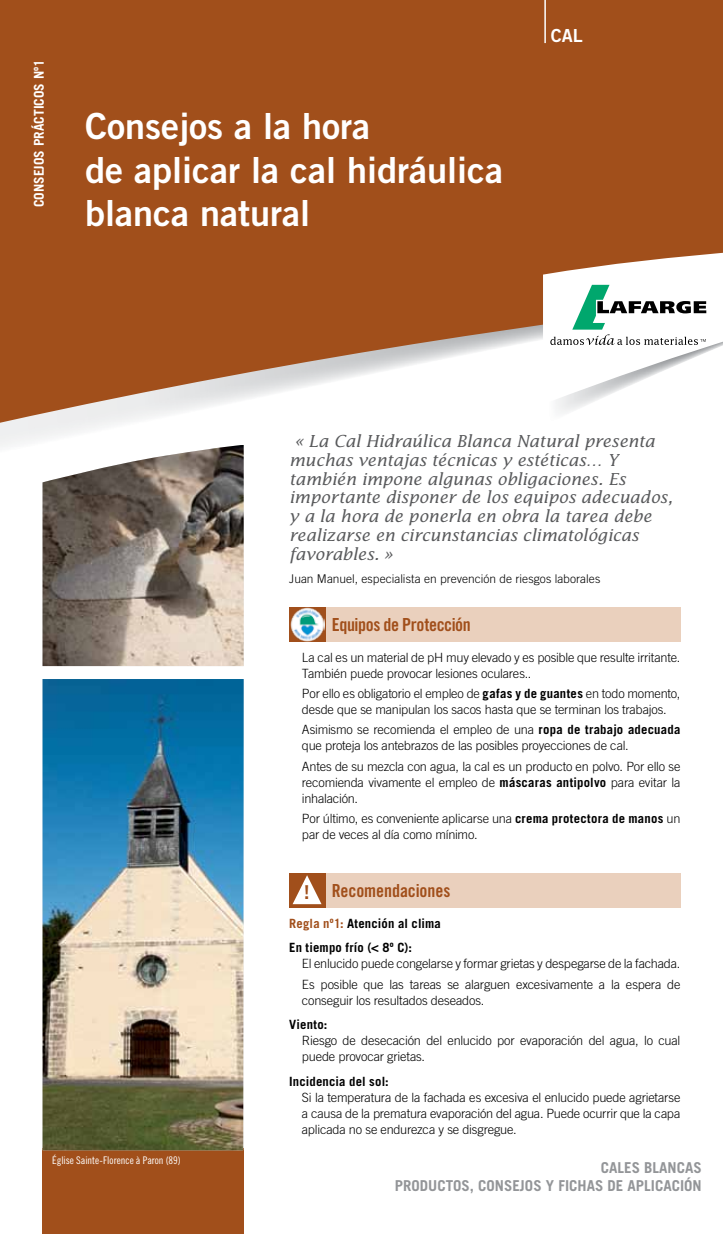
<style>
.page{position:relative;width:723px;height:1234px;background:#fff}
.page>*{position:absolute;margin:0;border:0;box-sizing:border-box;transform-origin:0 0}
.t1{font:36px/43.2px "Trade Gothic LT Std Bd 2";color:#fff}
.t2{font:700 19.05px "Trade Gothic LT Std";color:#a14f1b}
.t3{font:18px "Trade Gothic LT Std Bd Cn 20";letter-spacing:-.01em;color:#a14f1b}
.t4{font:18px "Trade Gothic LT Std Bd 2";color:#fff}
.t5{font:italic 16.5px/18.8px "Lucida";letter-spacing:-.005em;color:#58595b}
.t6{font:700 15px/18px "Trade Gothic LT Std";color:#939598;text-align:right}
.t7{font:700 13.5px "Trade Gothic LT Std";color:#fff}
.t8{font:300 12.75px/16px "Trade Gothic LT Std";letter-spacing:-.015em;color:#000}
.t9{font:700 12.75px/24.6px "Trade Gothic LT Std";letter-spacing:.015em;color:#000}
.t10{font:300 12px "Trade Gothic LT Std";letter-spacing:.005em;color:#000}
.t11{font:10.5px "Trade Gothic LT Std Cn 18";color:#fff}
.s1{font-weight:700}
.s2{color:#a14f1b}
</style>
<div class="page">
<svg style="left:0;top:0;width:723px;height:435px;background:#ab6437"></svg>
<hr style="left:544px;top:0;width:2px;height:43px;background:#fff">
<img style="left:547px;top:404px;width:176px;height:20px">
<img style="left:43px;top:445px;width:201px;height:221px">
<div style="left:43px;top:1148px;width:201px;height:85px;background:#a14f1b"></div>
<img style="left:43px;top:679px;width:201px;height:470px">
<div style="left:289px;top:607px;width:391px;height:34px;background:#ead0bd"></div>
<svg style="left:289px;top:607px;width:37px;height:34px"></svg>
<img style="left:291px;top:607px;width:33px;height:34px">
<div style="left:289px;top:873px;width:391px;height:34px;background:#ead0bd"></div>
<div style="left:289px;top:873px;width:37px;height:34px;background:#a14f1b"></div>
<svg style="left:293px;top:875px;width:28px;height:29px"></svg>
<svg style="left:543px;top:251px;width:180px;height:153px"></svg>
<p class="t7" style="left:31px;top:207px;width:149px;rotate:-90deg">Consejos prácticos nº1</p>
<h1 class="t1" style="left:85px;top:104px;width:420px">Consejos a la hora<br>de aplicar la cal hidráulica blanca natural</h1>
<h3 class="t4" style="left:551px;top:24px;width:34px">CAL</h3>
<p class="t11" style="left:52px;top:1153px;width:130px">Église Sainte-Florence à Paron (89)</p>
<p class="t5" style="left:289px;top:431px;width:385px;text-indent:5px">« La Cal Hidraúlica Blanca Natural presenta muchas ventajas técnicas y estéticas… Y también impone algunas obligaciones. Es importante disponer de los equipos adecuados, y a la hora de ponerla en obra la tarea debe realizarse en circunstancias climatológicas favorables. »</p>
<p class="t10" style="left:289px;top:571px;width:313px">Juan Manuel, especialista en prevención de riesgos laborales</p>
<h3 class="t3" style="left:332px;top:613px;width:141px">Equipos de Protección</h3>
<p class="t8" style="left:302px;top:649px;width:380px">La cal es un material de pH muy elevado y es posible que resulte irritante.<br>También puede provocar lesiones oculares..</p>
<p class="t8" style="left:302px;top:685px;width:380px">Por ello es obligatorio el empleo de <span class="s1">gafas y de guantes</span> en todo momento, desde que se manipulan los sacos hasta que se terminan los trabajos.</p>
<p class="t8" style="left:302px;top:721px;width:380px">Asimismo se recomienda el empleo de una <span class="s1">ropa de trabajo adecuada </span>que proteja los antebrazos de las posibles proyecciones de cal.</p>
<p class="t8" style="left:302px;top:757px;width:380px;text-align:justify">Antes de su mezcla con agua, la cal es un producto en polvo. Por ello se recomienda vivamente el empleo de <span class="s1">máscaras antipolvo</span> para evitar la inhalación.</p>
<p class="t8" style="left:302px;top:810px;width:380px">Por último, es conveniente aplicarse una <span class="s1">crema protectora de manos</span> un par de veces al día como mínimo.</p>
<h3 class="t3" style="left:332px;top:879px;width:120px">Recomendaciones</h3>
<p class="t9" style="left:289px;top:910px;width:153px"><span class="s2">Regla nº1:</span> Atención al clima<br>En tiempo frío (&lt; 8º C):</p>
<p class="t8" style="left:302px;top:953px;width:380px;line-height:20.2px">El enlucido puede congelarse y formar grietas y despegarse de la fachada.<br>Es posible que las tareas se alarguen excesivamente a la espera de</p>
<p class="t8" style="left:302px;top:991px;width:184px">conseguir los resultados deseados.</p>
<p class="t9" style="left:289px;top:1011px;width:40px">Viento:</p>
<p class="t8" style="left:302px;top:1032px;width:380px">Riesgo de desecación del enlucido por evaporación del agua, lo cual puede provocar grietas.</p>
<p class="t9" style="left:289px;top:1068px;width:101px">Incidencia del sol:</p>
<p class="t8" style="left:302px;top:1088px;width:380px;text-align:justify">Si la temperatura de la fachada es excesiva el enlucido puede agrietarse a causa de la prematura evaporación del agua. Puede ocurrir que la capa aplicada no se endurezca y se disgregue.</p>
<h2 class="t2" style="left:304px;top:880px;width:7px">!</h2>
<p class="t6" style="left:395px;top:1157px;width:308px">Cales blancas<br>Productos, consejos y fichas de aplicación</p>
</div>
